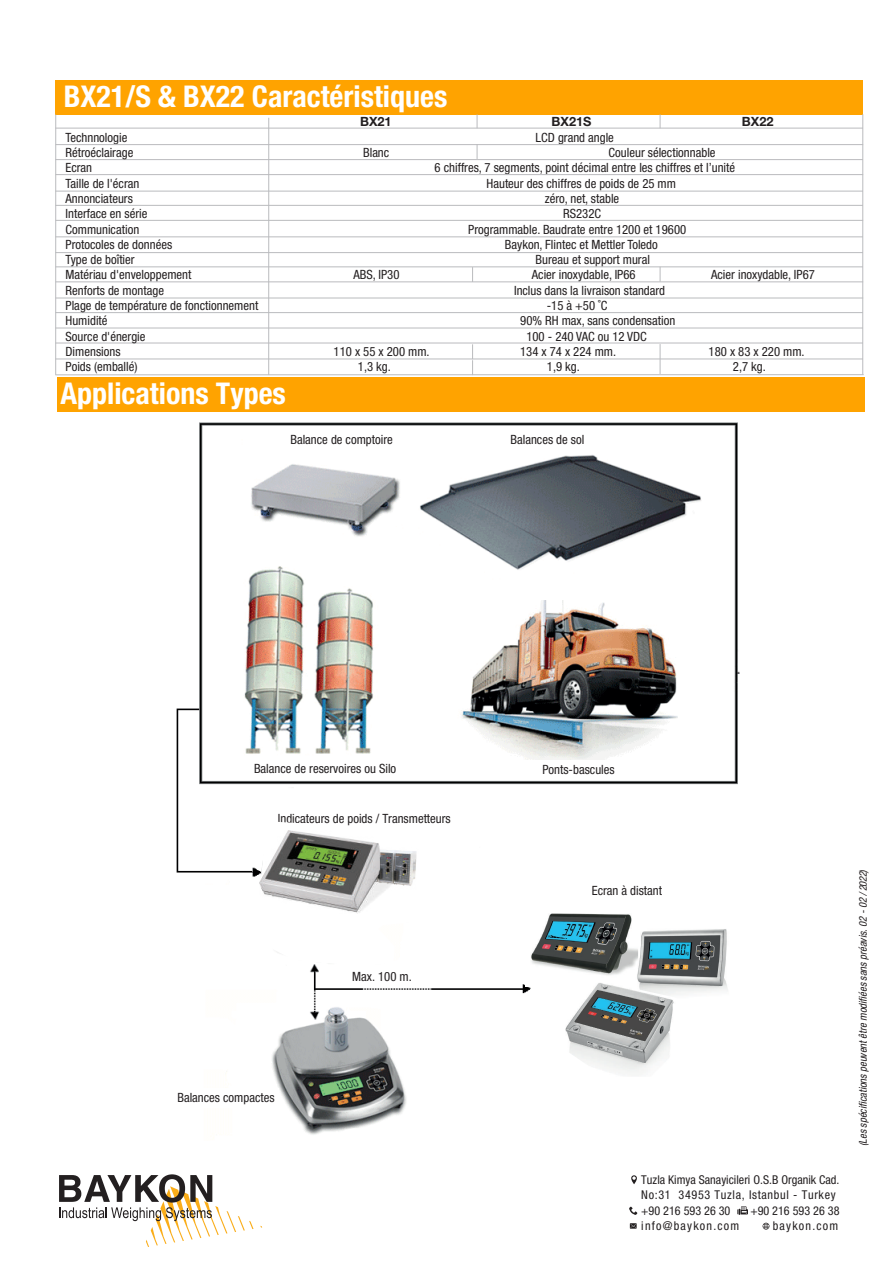
<style>
.page{position:relative;width:893px;height:1263px;background:#fff}
.page>*{position:absolute;margin:0;border:0;box-sizing:border-box;transform-origin:0 0}
.t1{font:700 condensed 30px "Helvetica Neue LT Pro";color:#fff}
.t2{font:condensed 12.75px "Helvetica Neue LT Pro";color:#231f20}
.t3{font:700 12.75px "Helvetica Neue LT Pro";color:#231f20}
.t4{font:condensed 12.15px/14.5px "Helvetica Neue LT Pro";color:#231f20}
.t5{font:condensed 12.15px/15.1px "Helvetica Neue LT Pro";letter-spacing:.1em;color:#231f20}
.t6{font:condensed 12.15px/15.1px "Helvetica Neue LT Pro";letter-spacing:.05em;color:#231f20;text-align:right}
.t7{font:italic condensed 10.8px "Helvetica Neue LT Pro";color:#231f20}
.s1{font-size:10.5px}
</style>
<div class="page">
<hr style="left:55px;top:312px;width:808px;height:1px;background:#babbbe">
<div style="left:55px;top:80px;width:808px;height:34px;background:#ffa300"></div>
<hr style="left:55px;top:128px;width:808px;height:1px;background:#babbbe">
<hr style="left:55px;top:159px;width:808px;height:1px;background:#babbbe">
<hr style="left:55px;top:191px;width:808px;height:1px;background:#babbbe">
<hr style="left:55px;top:205px;width:808px;height:1px;background:#babbbe">
<hr style="left:55px;top:237px;width:808px;height:1px;background:#babbbe">
<hr style="left:55px;top:252px;width:808px;height:1px;background:#babbbe">
<hr style="left:55px;top:267px;width:808px;height:1px;background:#babbbe">
<hr style="left:55px;top:359px;width:808px;height:1px;background:#babbbe">
<hr style="left:55px;top:343px;width:808px;height:1px;background:#babbbe">
<hr style="left:55px;top:328px;width:808px;height:1px;background:#babbbe">
<hr style="left:56px;top:282px;width:807px;height:1px;background:#babbbe">
<hr style="left:55px;top:114px;width:1px;height:261px;background:#babbbe">
<hr style="left:56px;top:144px;width:807px;height:1px;background:#babbbe">
<hr style="left:56px;top:220px;width:807px;height:1px;background:#babbbe">
<hr style="left:268px;top:118px;width:1px;height:257px;background:#babbbe">
<hr style="left:862px;top:114px;width:1px;height:261px;background:#babbbe">
<svg style="left:477px;top:114px;width:1px;height:14px"></svg>
<hr style="left:56px;top:298px;width:807px;height:1px;background:#babbbe">
<hr style="left:55px;top:374px;width:809px;height:1px;background:#babbbe">
<svg style="left:472px;top:344px;width:1px;height:30px"></svg>
<svg style="left:660px;top:114px;width:1px;height:14px"></svg>
<svg style="left:477px;top:145px;width:1px;height:14px"></svg>
<svg style="left:472px;top:268px;width:1px;height:14px"></svg>
<svg style="left:660px;top:344px;width:1px;height:30px"></svg>
<div style="left:57px;top:378px;width:807px;height:34px;background:#ffa300"></div>
<img style="left:176px;top:422px;width:564px;height:713px">
<hr style="left:56px;top:174px;width:807px;height:1px;background:#babbbe">
<svg style="left:660px;top:267px;width:1px;height:15px"></svg>
<svg style="left:630px;top:1223px;width:7px;height:6px"></svg>
<svg style="left:631px;top:1175px;width:6px;height:9px"></svg>
<svg style="left:629px;top:1206px;width:8px;height:9px"></svg>
<svg style="left:737px;top:1206px;width:11px;height:9px"></svg>
<svg style="left:763px;top:1223px;width:6px;height:6px"></svg>
<svg style="left:59px;top:1174px;width:195px;height:73px"></svg>
<div style="left:306px;top:430px;width:82px;height:19px;background:#fff"></div>
<div style="left:248px;top:760px;width:160px;height:19px;background:#fff"></div>
<div style="left:483px;top:760px;width:160px;height:19px;background:#fff"></div>
<div style="left:118px;top:1088px;width:160px;height:18px;background:#fff"></div>
<div style="left:533px;top:881px;width:160px;height:19px;background:#fff"></div>
<div style="left:219px;top:809px;width:242px;height:18px;background:#fff"></div>
<div style="left:323px;top:967px;width:160px;height:18px;background:#fff"></div>
<div style="left:526px;top:430px;width:82px;height:19px;background:#fff"></div>
<svg style="left:523px;top:906px;width:217px;height:184px"></svg>
<img style="left:525px;top:899px;width:127px;height:87px">
<img style="left:635px;top:926px;width:102px;height:79px">
<img style="left:562px;top:982px;width:117px;height:95px">
<svg style="left:254px;top:827px;width:181px;height:139px"></svg>
<img style="left:399px;top:835px;width:25px;height:62px">
<img style="left:259px;top:831px;width:140px;height:82px">
<h1 class="t1" style="left:64px;top:78px;width:385px">BX21/S &amp; BX22 Caractéristiques</h1>
<p class="t3" style="left:360px;top:114px;width:33px">BX21</p>
<p class="t3" style="left:552px;top:114px;width:41px">BX21S</p>
<p class="t3" style="left:742px;top:114px;width:33px">BX22</p>
<p class="t2" style="left:66px;top:130px;width:63px">Technnologie</p>
<p class="t2" style="left:536px;top:130px;width:80px">LCD grand angle</p>
<p class="t2" style="left:66px;top:145px;width:69px">Rétroéclairage</p>
<p class="t2" style="left:363px;top:145px;width:28px">Blanc</p>
<p class="t2" style="left:609px;top:145px;width:108px">Couleur sélectionnable</p>
<p class="t2" style="left:66px;top:160px;width:28px">Ecran</p>
<p class="t2" style="left:435px;top:160px;width:302px">6 chiffres, 7 segments, point décimal entre les chiffres et l’unité</p>
<p class="t2" style="left:66px;top:176px;width:75px">Taille de l'écran</p>
<p class="t2" style="left:487px;top:176px;width:191px">Hauteur des chiffres de poids de 25 mm</p>
<p class="t2" style="left:66px;top:191px;width:69px">Annonciateurs</p>
<p class="t2" style="left:545px;top:191px;width:76px">zéro, net, stable</p>
<p class="t2" style="left:66px;top:206px;width:83px">Interface en série</p>
<p class="t2" style="left:563px;top:206px;width:39px">RS232C</p>
<p class="t2" style="left:66px;top:222px;width:75px">Communication</p>
<p class="t2" style="left:468px;top:222px;width:219px">Programmable. Baudrate entre 1200 et 19600</p>
<p class="t2" style="left:66px;top:237px;width:108px">Protocoles de données</p>
<p class="t2" style="left:505px;top:237px;width:154px">Baykon, Flintec et Mettler Toledo</p>
<p class="t2" style="left:66px;top:252px;width:71px">Type de boîtier</p>
<p class="t2" style="left:536px;top:252px;width:116px">Bureau et support mural</p>
<p class="t2" style="left:66px;top:268px;width:127px">Matériau d'enveloppement</p>
<p class="t2" style="left:353px;top:268px;width:47px">ABS, IP30</p>
<p class="t2" style="left:532px;top:268px;width:105px">Acier inoxydable, IP66</p>
<p class="t2" style="left:711px;top:268px;width:105px">Acier inoxydable, IP67</p>
<p class="t2" style="left:66px;top:283px;width:100px">Renforts de montage</p>
<p class="t2" style="left:514px;top:283px;width:152px">Inclus dans la livraison standard</p>
<p class="t2" style="left:66px;top:298px;width:194px">Plage de température de fonctionnement</p>
<p class="t2" style="left:547px;top:298px;width:62px">-15 à +50 ˚C</p>
<p class="t2" style="left:66px;top:313px;width:44px">Humidité</p>
<p class="t2" style="left:520px;top:313px;width:157px">90% RH max, sans condensation</p>
<p class="t2" style="left:66px;top:329px;width:81px">Source d'énergie</p>
<p class="t2" style="left:526px;top:329px;width:122px">100 - 240 VAC ou 12 VDC</p>
<p class="t2" style="left:66px;top:344px;width:57px">Dimensions</p>
<p class="t2" style="left:334px;top:344px;width:98px">110 x 55 x 200 mm.</p>
<p class="t2" style="left:520px;top:344px;width:98px">134 x 74 x 224 mm.</p>
<p class="t2" style="left:709px;top:344px;width:98px">180 x 83 x 220 mm.</p>
<p class="t2" style="left:66px;top:359px;width:73px">Poids (emballé)</p>
<p class="t2" style="left:358px;top:359px;width:34px">1,3 kg.</p>
<p class="t2" style="left:547px;top:359px;width:34px">1,9 kg.</p>
<p class="t2" style="left:733px;top:359px;width:34px">2,7 kg.</p>
<h1 class="t1" style="left:61px;top:375px;width:227px">Applications Types</h1>
<p class="t2" style="left:290px;top:432px;width:104px">Balance de comptoire</p>
<p class="t2" style="left:510px;top:432px;width:75px">Balances de sol</p>
<p class="t2" style="left:254px;top:761px;width:144px">Balance de reservoires ou Silo</p>
<p class="t2" style="left:542px;top:762px;width:74px">Ponts-bascules</p>
<p class="t2" style="left:278px;top:811px;width:174px">Indicateurs de poids / Transmetteurs</p>
<p class="t2" style="left:177px;top:1090px;width:99px">Balances compactes</p>
<p class="t2" style="left:352px;top:969px;width:61px">Max. 100 m.</p>
<p class="t2" style="left:592px;top:883px;width:72px">Ecran à distant</p>
<p class="t4" style="left:641px;top:1172px;width:200px">Tuzla Kimya Sanayicileri O.S.B Organik Cad.<br>No:31 34953 Tuzla, Istanbul - Turkey</p>
<p class="t5" style="left:641px;top:1203px;width:99px">+90 216 593 26 30 info@baykon.com</p>
<p class="t6" style="left:750px;top:1203px;width:91px">+90 216 593 26 38 baykon.com</p>
<p class="t7" style="left:857px;top:1146px;width:278px;rotate:-90deg">(Les spécifications peuvent être modifiées sans préavis. 02 - 02 <span class="s1">/2022)</span></p>
</div>
